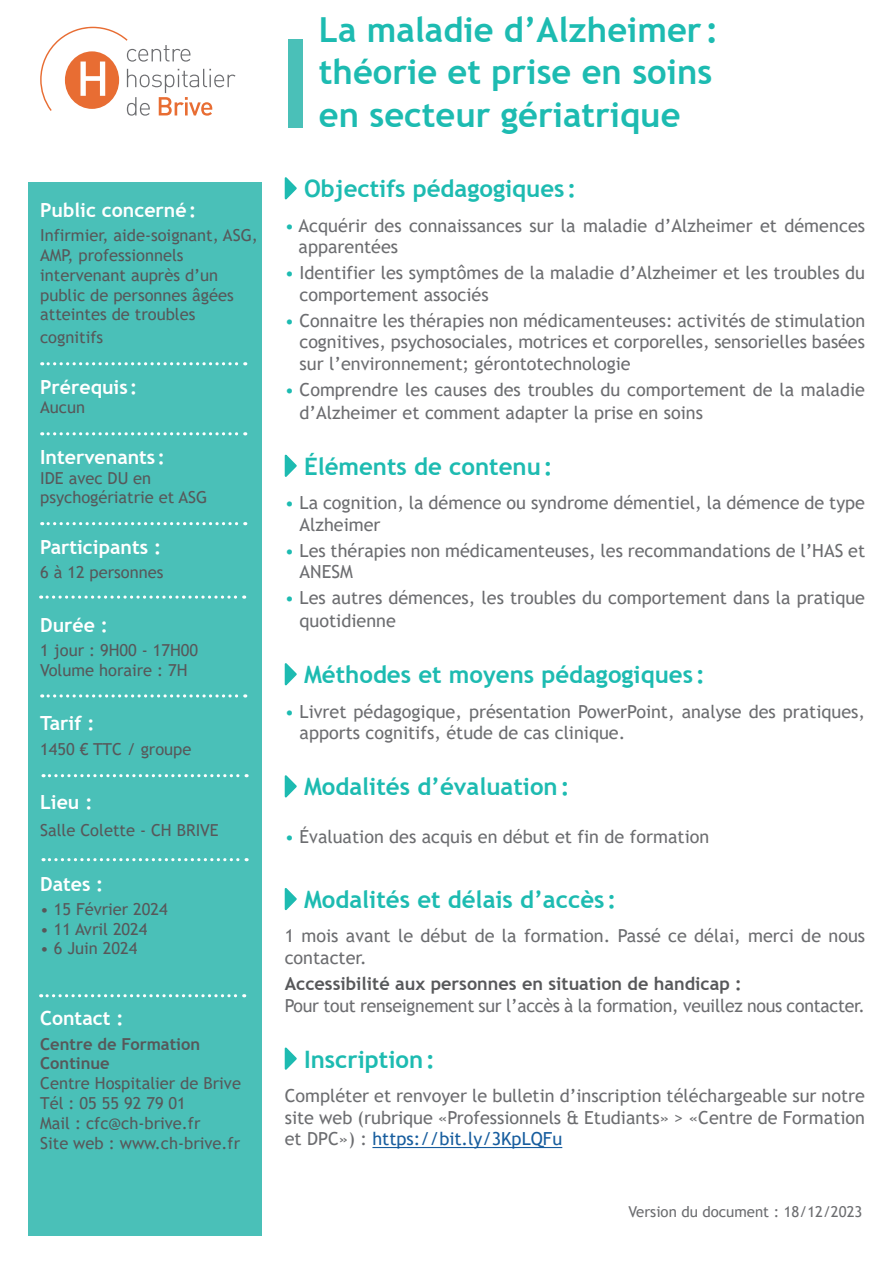
<style>
.page{position:relative;width:893px;height:1263px;background:#fff}
.page>*{position:absolute;margin:0;border:0;box-sizing:border-box;transform-origin:0 0}
.Titre_fiche_pratique-pro{font:700 34.5px "Trebuchet MS";color:#1dbbb1}
.Ss-Titre_c12_bold_N80{font:700 24px "Trebuchet MS";color:#1dbbb1}
.Texte_courant_c9_N70{font:700 24px "Trebuchet MS";color:#1dbbb1}
.titre-rubrique_tutorat{font:700 19.5px "Trebuchet MS";color:#fff}
.titre-rubrique_pratiques-pro{font:700 19.5px "Trebuchet MS";color:#fff}
.Texte_courant_c9_N70-2{font:18px/21.6px "Trebuchet MS";color:#6c6d70}
.Texte_courant_c9_N70-3{font:700 18px "Trebuchet MS";color:#57585a}
.Texte_courant_c9_N70-4{font:16.5px/19.8px "Trebuchet MS";color:#57585a}
.Texte_courant_c9_N70-5{font:700 16.5px/19.8px "Trebuchet MS";color:#57585a}
.t1{font:15px "Trebuchet MS";color:#6c6d70}
.s1{color:#1dbbb1}
.s2{color:#175d9e}
</style>
<div class="page">
<div style="left:288px;top:39px;width:15px;height:89px;background:#4ac0b8"></div>
<div style="left:28px;top:182px;width:233px;height:1054px;background:#4ac0b8"></div>
<hr style="left:372px;top:1147px;width:190px;height:1px;background:#175d9e">
<svg style="left:284px;top:177px;width:13px;height:23px"></svg>
<svg style="left:284px;top:454px;width:13px;height:23px"></svg>
<svg style="left:284px;top:663px;width:13px;height:23px"></svg>
<svg style="left:284px;top:775px;width:13px;height:23px"></svg>
<svg style="left:284px;top:888px;width:13px;height:23px"></svg>
<svg style="left:284px;top:1047px;width:13px;height:23px"></svg>
<svg style="left:42px;top:362px;width:204px;height:3px"></svg>
<svg style="left:42px;top:432px;width:204px;height:3px"></svg>
<svg style="left:42px;top:522px;width:204px;height:3px"></svg>
<svg style="left:43px;top:858px;width:204px;height:3px"></svg>
<svg style="left:41px;top:595px;width:204px;height:4px"></svg>
<svg style="left:42px;top:694px;width:204px;height:3px"></svg>
<svg style="left:43px;top:774px;width:204px;height:3px"></svg>
<svg style="left:41px;top:994px;width:204px;height:3px"></svg>
<svg style="left:40px;top:27px;width:195px;height:89px"></svg>
<p class="titre-rubrique_pratiques-pro" style="left:40px;top:198px;width:158px">Public concerné:</p>
<p class="Texte_courant_c9_N70-4" style="left:40px;top:225px;width:219px">Infirmier, aide-soignant, ASG,<br>AMP, professionnels intervenant auprès d’un public de personnes âgées atteintes de troubles</p>
<p class="Texte_courant_c9_N70-4" style="left:40px;top:328px;width:65px">cognitifs</p>
<p class="titre-rubrique_pratiques-pro" style="left:40px;top:375px;width:99px">Prérequis :</p>
<p class="Texte_courant_c9_N70-4" style="left:40px;top:398px;width:46px">Aucun</p>
<p class="titre-rubrique_pratiques-pro" style="left:40px;top:445px;width:126px">Intervenants :</p>
<p class="Texte_courant_c9_N70-4" style="left:40px;top:468px;width:169px">IDE avec DU en psychogériatrie et ASG</p>
<p class="titre-rubrique_tutorat" style="left:40px;top:534px;width:122px">Participants :</p>
<p class="Texte_courant_c9_N70-4" style="left:40px;top:562px;width:125px">6 à 12 personnes</p>
<p class="titre-rubrique_tutorat" style="left:40px;top:613px;width:69px">Durée :</p>
<p class="Texte_courant_c9_N70-4" style="left:40px;top:640px;width:160px">1 jour : 9H00 - 17H00</p>
<p class="Texte_courant_c9_N70-4" style="left:40px;top:660px;width:149px">Volume horaire : 7H</p>
<p class="titre-rubrique_tutorat" style="left:40px;top:711px;width:56px">Tarif :</p>
<p class="Texte_courant_c9_N70-4" style="left:40px;top:739px;width:153px">1450 € TTC / groupe</p>
<p class="titre-rubrique_tutorat" style="left:40px;top:790px;width:54px">Lieu :</p>
<p class="Texte_courant_c9_N70-4" style="left:40px;top:820px;width:180px">Salle Colette - CH BRIVE</p>
<p class="titre-rubrique_tutorat" style="left:40px;top:871px;width:65px">Dates :</p>
<p class="Texte_courant_c9_N70-4" style="left:40px;top:899px;width:129px">• 15 Février 2024</p>
<p class="Texte_courant_c9_N70-4" style="left:40px;top:919px;width:109px">• 11 Avril 2024</p>
<p class="Texte_courant_c9_N70-4" style="left:40px;top:938px;width:99px">• 6 Juin 2024</p>
<p class="titre-rubrique_tutorat" style="left:40px;top:1006px;width:85px">Contact :</p>
<p class="Texte_courant_c9_N70-5" style="left:40px;top:1034px;width:162px">Centre de Formation<br>Continue</p>
<p class="Texte_courant_c9_N70-4" style="left:40px;top:1073px;width:202px">Centre Hospitalier de Brive</p>
<p class="Texte_courant_c9_N70-4" style="left:40px;top:1093px;width:147px">Tél : 05 55 92 79 01</p>
<p class="Texte_courant_c9_N70-4" style="left:40px;top:1113px;width:162px">Mail : cfc@ch-brive.fr</p>
<p class="Texte_courant_c9_N70-4" style="left:40px;top:1133px;width:201px">Site web : www.ch-brive.fr</p>
<p class="Titre_fiche_pratique-pro" style="left:319px;top:8px;width:401px">La maladie d’Alzheimer :</p>
<p class="Titre_fiche_pratique-pro" style="left:319px;top:50px;width:395px">théorie et prise en soins</p>
<p class="Titre_fiche_pratique-pro" style="left:319px;top:93px;width:363px">en secteur gériatrique</p>
<p class="Ss-Titre_c12_bold_N80" style="left:304px;top:174px;width:274px">Objectifs pédagogiques :</p>
<p class="Texte_courant_c9_N70-2" style="left:299px;top:214px;width:568px;text-indent:-14px"><span class="s1">•</span> Acquérir des connaissances sur la maladie d’Alzheimer et démences apparentées</p>
<p class="Texte_courant_c9_N70-2" style="left:300px;top:262px;width:567px;text-indent:-15px"><span class="s1">•</span> Identifier les symptômes de la maladie d’Alzheimer et les troubles du comportement associés</p>
<p class="Texte_courant_c9_N70-2" style="left:300px;top:309px;width:567px;text-align:justify;text-indent:-15px"><span class="s1">•</span> Connaitre les thérapies non médicamenteuses: activités de stimulation cognitives, psychosociales, motrices et corporelles, sensorielles basées sur l’environnement; gérontotechnologie</p>
<p class="Texte_courant_c9_N70-2" style="left:300px;top:378px;width:567px;line-height:23px;text-indent:-15px"><span class="s1">•</span> Comprendre les causes des troubles du comportement de la maladie d’Alzheimer et comment adapter la prise en soins</p>
<p class="Ss-Titre_c12_bold_N80" style="left:304px;top:451px;width:250px">Éléments de contenu:</p>
<p class="Texte_courant_c9_N70-2" style="left:300px;top:492px;width:567px;text-indent:-15px"><span class="s1">•</span> La cognition, la démence ou syndrome démentiel, la démence de type<br>Alzheimer</p>
<p class="Texte_courant_c9_N70-2" style="left:300px;top:539px;width:567px;text-indent:-15px"><span class="s1">•</span> Les thérapies non médicamenteuses, les recommandations de l’HAS et<br>ANESM</p>
<p class="Texte_courant_c9_N70-2" style="left:300px;top:586px;width:567px;line-height:23px;text-indent:-15px"><span class="s1">•</span> Les autres démences, les troubles du comportement dans la pratique quotidienne</p>
<p class="Ss-Titre_c12_bold_N80" style="left:304px;top:660px;width:402px">Méthodes et moyens pédagogiques :</p>
<p class="Texte_courant_c9_N70-2" style="left:300px;top:700px;width:567px;text-indent:-15px"><span class="s1">•</span> Livret pédagogique, présentation PowerPoint, analyse des pratiques, apports cognitifs, étude de cas clinique.</p>
<p class="Texte_courant_c9_N70" style="left:304px;top:772px;width:267px">Modalités d’évaluation:</p>
<p class="Texte_courant_c9_N70-2" style="left:285px;top:825px;width:426px"><span class="s1">•</span> Évaluation des acquis en début et fin de formation</p>
<p class="Ss-Titre_c12_bold_N80" style="left:304px;top:884px;width:314px">Modalités et délais d’accès :</p>
<p class="Texte_courant_c9_N70-2" style="left:285px;top:925px;width:582px">1 mois avant le début de la formation. Passé ce délai, merci de nous contacter.</p>
<p class="Texte_courant_c9_N70-3" style="left:285px;top:972px;width:459px">Accessibilité aux personnes en situation de handicap :</p>
<p class="Texte_courant_c9_N70-2" style="left:285px;top:994px;width:582px">Pour tout renseignement sur l’accès à la formation, veuillez nous contacter.</p>
<p class="Ss-Titre_c12_bold_N80" style="left:304px;top:1044px;width:133px">Inscription:</p>
<p class="Texte_courant_c9_N70-2" style="left:285px;top:1085px;width:582px;text-align:justify">Compléter et renvoyer le bulletin d’inscription téléchargeable sur notre site web (rubrique «Professionnels &amp; Etudiants» &gt; «Centre de Formation et DPC») : <span class="s2">https://bit.ly/3KpLQFu</span></p>
<p class="t1" style="left:628px;top:1202px;width:235px">Version du document : 18/12/2023</p>
</div>
